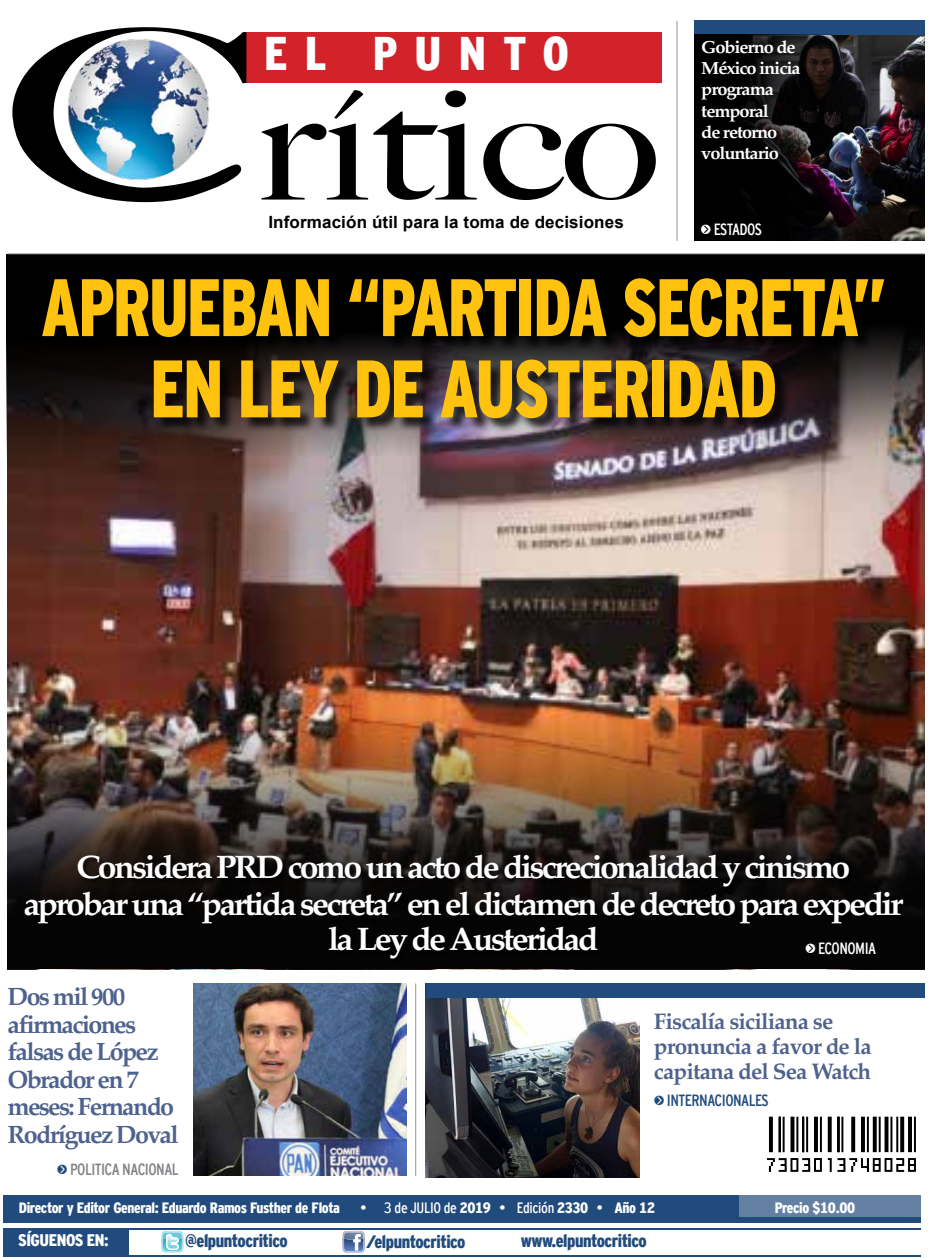
<style>
.page{position:relative;width:932px;height:1258px;background:#fff}
.page>*{position:absolute;margin:0;border:0;box-sizing:border-box;transform-origin:0 0}
.t1{font:900 81.25px/81.2px "Interstate Cond Mono";letter-spacing:-.025em;color:#ffc20e;text-align:center;scale:.85 1}
.t2{font:900 47.12px "Interstate Cond Mono";letter-spacing:.36em;color:#fff}
.t3{font:700 32.5px/36.2px "Palatino";letter-spacing:-.075em;color:#fff;text-align:center;scale:1.04 1}
.t4{font:700 25px/27.5px "Palatino";letter-spacing:-.065em;color:#4e628e}
.t5{font:700 22.5px/25px "Palatino";letter-spacing:-.04em;color:#4e628e}
.t6{font:900 18px "Interstate Cond Mono";letter-spacing:-.025em;color:#214b7c}
.t7{font:700 17.5px/21.2px "Palatino";letter-spacing:-.055em;color:#fff;scale:1.04 1}
.t8{font:700 16.88px "Arial";letter-spacing:.005em;color:#000}
.t9{font:900 16.75px "Interstate Cond Mono";letter-spacing:-.025em;color:#fff}
.t10{font:16.25px "Interstate Cond Mono";letter-spacing:-.035em;color:#808285}
.t11{font:16.25px "Interstate Cond Mono";letter-spacing:-.035em;color:#fff}
.t12{font:16.25px "Interstate Cond Mono";letter-spacing:-.035em;color:#214b7c}
.t13{font:900 15px "Interstate Cond Mono";letter-spacing:-.025em;color:#fff}
.t14{font:15px "Interstate Cond Mono";letter-spacing:-.02em;color:#fff}
.s1{font-family:"KG Arrows";font-size:17.5px}
.s2{font-family:"KG Arrows";font-size:17.5px;color:#214b7c}
.s3{font-weight:900}
.s4{color:#214b7c}
</style>
<div class="page">
<img style="left:7px;top:497px;width:917px;height:473px">
<img style="left:7px;top:653px;width:918px;height:315px">
<img style="left:6px;top:254px;width:919px;height:243px">
<div style="left:45px;top:280px;width:854px;height:154px;background:#000;opacity:.75"></div>
<img style="left:838px;top:35px;width:86px;height:206px">
<hr style="left:3px;top:1255px;width:918px;height:2px;background:#214b7c">
<div style="left:4px;top:1195px;width:917px;height:27px;background:#214b7c"></div>
<hr style="left:7px;top:254px;width:917px;height:1px;background:#6d6e71">
<div style="left:3px;top:1229px;width:126px;height:28px;background:#214b7c"></div>
<hr style="left:3px;top:1228px;width:918px;height:1px;background:#214b7c">
<div style="left:739px;top:1195px;width:182px;height:22px;background:#6380a3"></div>
<svg style="left:767px;top:1117px;width:149px;height:55px"></svg>
<div style="left:244px;top:32px;width:418px;height:51px;background:#d2232a"></div>
<img style="left:12px;top:27px;width:234px;height:175px">
<svg style="left:262px;top:90px;width:394px;height:110px"></svg>
<svg style="left:162px;top:1231px;width:21px;height:21px"></svg>
<svg style="left:343px;top:1231px;width:22px;height:22px"></svg>
<div style="left:694px;top:20px;width:230px;height:15px;background:#214b7c"></div>
<img style="left:193px;top:983px;width:214px;height:193px">
<img style="left:426px;top:998px;width:213px;height:180px">
<div style="left:426px;top:983px;width:498px;height:15px;background:#214b7c"></div>
<hr style="left:415px;top:983px;width:1px;height:193px;background:#939598">
<hr style="left:677px;top:21px;width:1px;height:220px;background:#939598">
<svg style="left:694px;top:35px;width:144px;height:206px;background:#0b090b"></svg>
<div style="left:25px;top:854px;width:885px;height:112px;background:#000;opacity:.75"></div>
<h2 class="t2" style="left:264px;top:27px;width:306px">EL PUNTO</h2>
<p class="t8" style="left:268px;top:211px;width:357px">Información útil para la toma de decisiones</p>
<p class="t7" style="left:701px;top:36px;width:97px">Gobierno de<br>México inicia programa temporal<br>de retorno voluntario</p>
<p class="t11" style="left:701px;top:220px;width:63px"><span class="s1">u</span> ESTADOS</p>
<h1 class="t1" style="left:41px;top:266px;width:996px">APRUEBAN “PARTIDA SECRETA”<br>EN LEY DE AUSTERIDAD</h1>
<p class="t3" style="left:23px;top:848px;width:847px">Considera PRD como un acto de discrecionalidad y cinismo aprobar una “partida secreta” en el dictamen de decreto para expedir la Ley de Austeridad</p>
<p class="t11" style="left:805px;top:939px;width:72px"><span class="s1">u</span> ECONOMIA</p>
<p class="t4" style="left:8px;top:982px;width:173px">Dos mil 900 afirmaciones falsas de López<br>Obrador en 7 meses: Fernando<br>Rodríguez Doval</p>
<p class="t10" style="left:57px;top:1160px;width:123px"><span class="s2">u</span> POLITICA NACIONAL</p>
<p class="t5" style="left:654px;top:1009px;width:219px">Fiscalía siciliana se pronuncia a favor de la capitana del Sea Watch</p>
<p class="t12" style="left:654px;top:1091px;width:116px"><span class="s1">u</span> INTERNACIONALES</p>
<p class="t13" style="left:19px;top:1200px;width:323px">Director y Editor General: Eduardo Ramos Fusther de Flota</p>
<p class="t14" style="left:360px;top:1199px;width:296px">• 3 de JULIO de <span class="s3">2019</span> • Edición <span class="s3">2330</span> • <span class="s3">Año 12</span></p>
<p class="t13" style="left:775px;top:1200px;width:82px">Precio $10.00</p>
<p class="t9" style="left:18px;top:1231px;width:96px">SÍGUENOS EN:<span class="s4">:</span></p>
<p class="t6" style="left:185px;top:1231px;width:104px">@elpuntocritico</p>
<p class="t6" style="left:366px;top:1231px;width:101px">/elpuntocritico</p>
<p class="t6" style="left:521px;top:1230px;width:128px">www.elpuntocritico</p>
</div>
